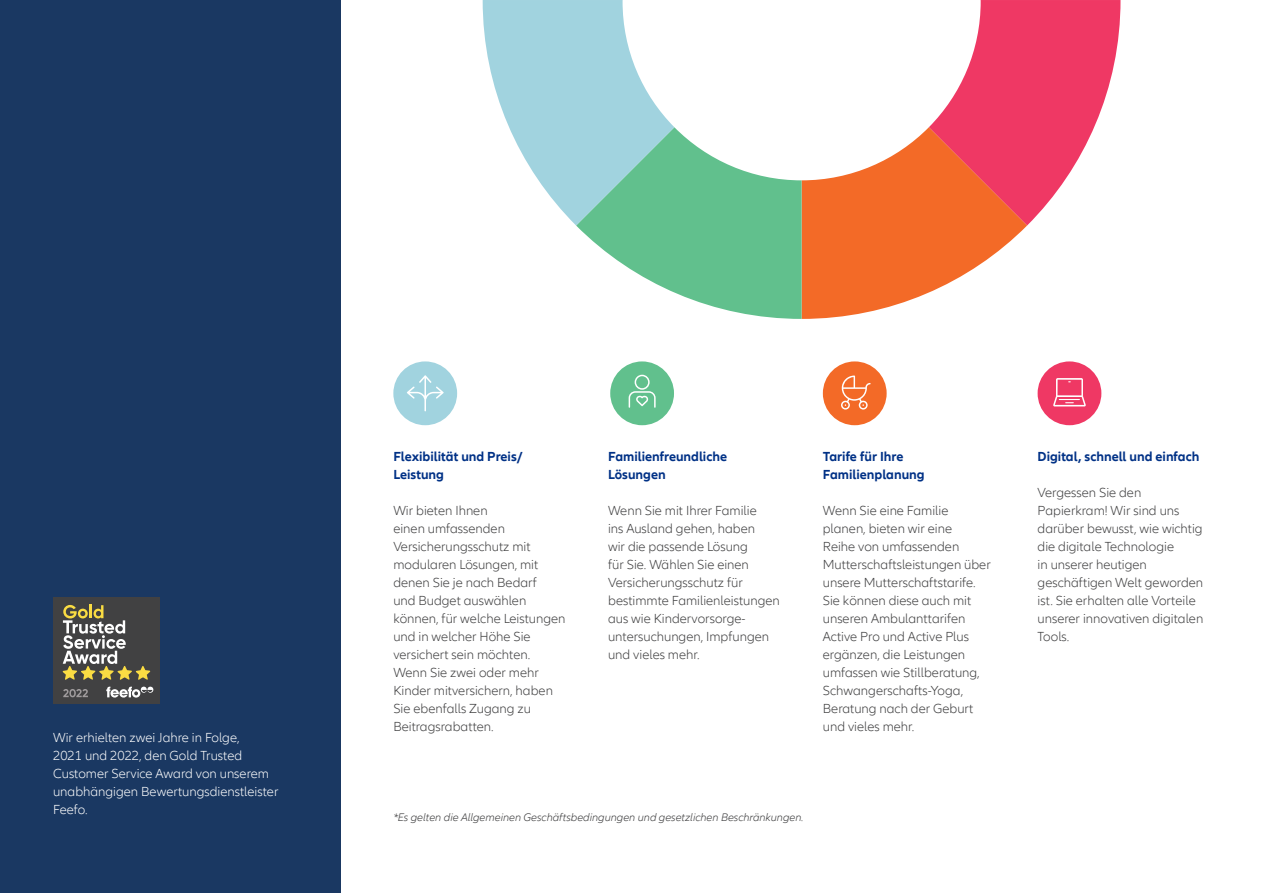
<style>
.page{position:relative;width:1263px;height:893px;background:#fff}
.page>*{position:absolute;margin:0;border:0;box-sizing:border-box;transform-origin:0 0}
.t1{font:300 13.5px/18px "Allianz Neo";color:#3e3e3f}
.t2{font:300 13.5px/18px "Allianz Neo";color:#fff}
.t3{font:700 13.5px/18px "Allianz Neo";color:#003186}
.t4{font:italic 300 11.25px "Allianz Neo";color:#3e3e3f}
</style>
<div class="page">
<div style="left:0;top:0;width:340px;height:893px;background:#1a3862"></div>
<svg style="left:483px;top:0;width:637px;height:319px"></svg>
<div style="left:823px;top:361px;width:64px;height:64px;background:#f36a27;border-radius:50%"></div>
<div style="left:610px;top:361px;width:64px;height:64px;background:#61c08d;border-radius:50%"></div>
<div style="left:393px;top:361px;width:64px;height:64px;background:#a1d3df;border-radius:50%"></div>
<div style="left:1037px;top:361px;width:64px;height:64px;background:#ef3864;border-radius:50%"></div>
<svg style="left:407px;top:375px;width:37px;height:36px"></svg>
<svg style="left:1053px;top:378px;width:33px;height:28px"></svg>
<div style="left:53px;top:597px;width:106px;height:107px;background:#414142"></div>
<svg style="left:106px;top:687px;width:47px;height:11px"></svg>
<svg style="left:63px;top:605px;width:87px;height:75px"></svg>
<svg style="left:63px;top:689px;width:25px;height:8px"></svg>
<svg style="left:629px;top:375px;width:27px;height:33px"></svg>
<svg style="left:841px;top:376px;width:29px;height:34px"></svg>
<p class="t2" style="left:53px;top:729px;width:227px">Wir erhielten zwei Jahre in Folge,<br>2021 und 2022, den Gold Trusted<br>Customer Service Award von unserem unabhängigen Bewertungsdienstleister<br>Feefo.</p>
<p class="t3" style="left:393px;top:448px;width:131px">Flexibilität und Preis/<br>Leistung</p>
<p class="t1" style="left:393px;top:502px;width:174px">Wir bieten Ihnen<br>einen umfassenden<br>Versicherungsschutz mit modularen Lösungen, mit denen Sie je nach Bedarf<br>und Budget auswählen können, für welche Leistungen und in welcher Höhe Sie versichert sein möchten.<br>Wenn Sie zwei oder mehr<br>Kinder mitversichern, haben<br>Sie ebenfalls Zugang zu<br>Beitragsrabatten.</p>
<p class="t3" style="left:608px;top:448px;width:120px">Familienfreundliche<br>Lösungen</p>
<p class="t1" style="left:608px;top:502px;width:173px">Wenn Sie mit Ihrer Familie<br>ins Ausland gehen, haben<br>wir die passende Lösung<br>für Sie. Wählen Sie einen<br>Versicherungsschutz für bestimmte Familienleistungen aus wie Kindervorsorge&shy;untersuchungen, Impfungen und vieles mehr.</p>
<p class="t3" style="left:823px;top:448px;width:103px">Tarife für Ihre<br>Familienplanung</p>
<p class="t1" style="left:823px;top:502px;width:169px">Wenn Sie eine Familie planen, bieten wir eine<br>Reihe von umfassenden<br>Mutterschaftsleistungen über unsere Mutterschaftstarife.<br>Sie können diese auch mit unseren Ambulanttarifen<br>Active Pro und Active Plus ergänzen, die Leistungen umfassen wie Stillberatung,<br>Schwangerschafts-Yoga,<br>Beratung nach der Geburt und vieles mehr.</p>
<p class="t4" style="left:393px;top:811px;width:412px">*Es gelten die Allgemeinen Geschäftsbedingungen und gesetzlichen Beschränkungen.</p>
<p class="t3" style="left:1037px;top:448px;width:163px">Digital, schnell und einfach</p>
<p class="t1" style="left:1037px;top:484px;width:167px">Vergessen Sie den<br>Papierkram! Wir sind uns darüber bewusst, wie wichtig die digitale Technologie<br>in unserer heutigen geschäftigen Welt geworden ist. Sie erhalten alle Vorteile unserer innovativen digitalen<br>Tools.</p>
</div>
